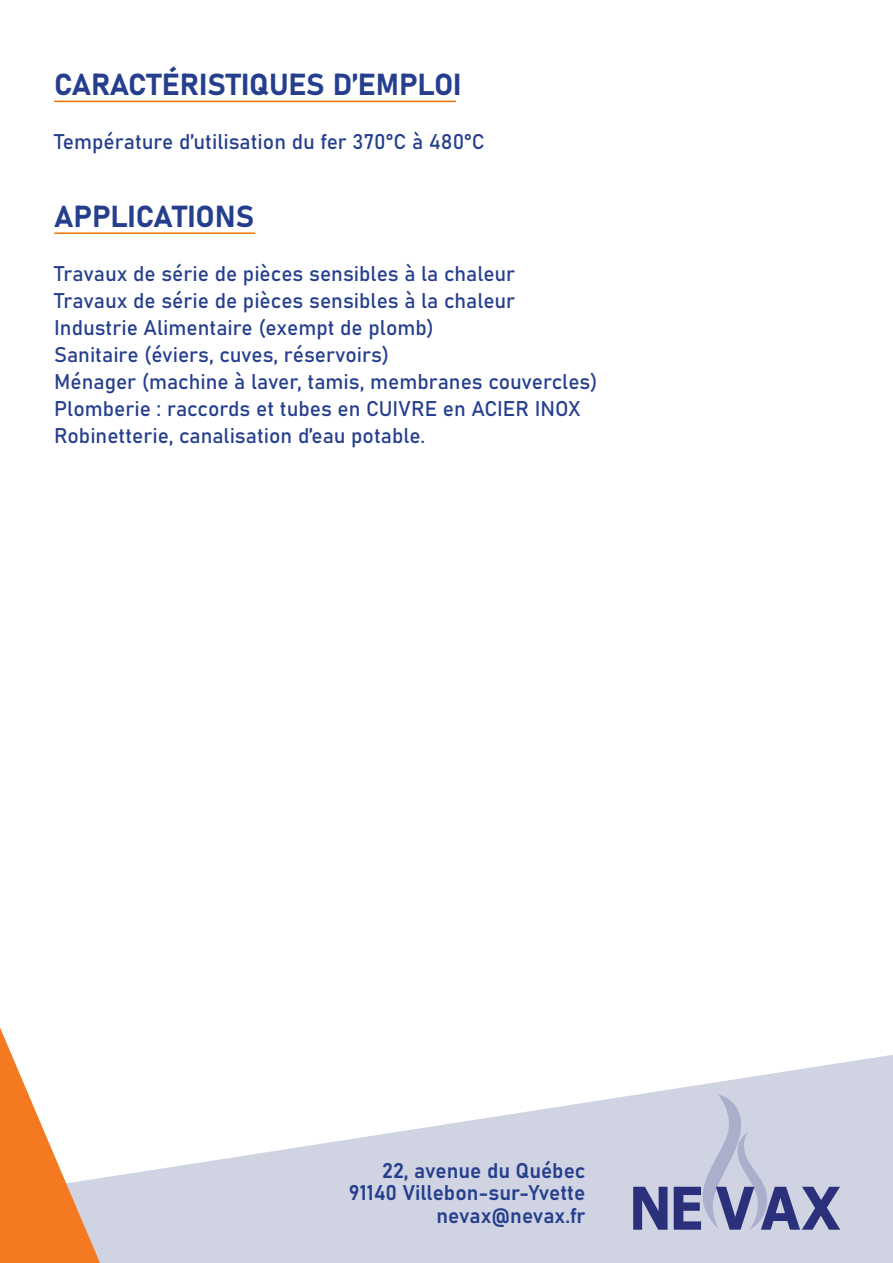
<style>
.page{position:relative;width:893px;height:1263px;background:#fff}
.page>*{position:absolute;margin:0;border:0;box-sizing:border-box;transform-origin:0 0}
.t1{font:700 59.1px "Verdana";color:#2b307b;scale:.88 1}
.t2{font:30px "Bahnschrift";color:#253f8e}
.t3{font:21px "Bahnschrift";color:#253f8e}
</style>
<div class="page">
<svg style="left:100px;top:1055px;width:793px;height:208px;fill:#cfd3e2"></svg>
<svg style="left:0;top:1027px;width:100px;height:236px"></svg>
<hr style="left:54px;top:101px;width:402px;height:1px;background:#ee7202">
<hr style="left:54px;top:232px;width:201px;height:2px;background:#ee7202">
<svg style="left:703px;top:1094px;width:64px;height:135px;background:#c5c9db"></svg>
<p class="t2" style="left:54px;top:62px;width:409px">CARACTÉRISTIQUES D’EMPLOI</p>
<p class="t3" style="left:54px;top:126px;width:432px">Température d’utilisation du fer 370°C à 480°C</p>
<p class="t2" style="left:54px;top:194px;width:201px">APPLICATIONS</p>
<p class="t3" style="left:54px;top:258px;width:462px">Travaux de série de pièces sensibles à la chaleur</p>
<p class="t3" style="left:54px;top:285px;width:462px">Travaux de série de pièces sensibles à la chaleur</p>
<p class="t3" style="left:54px;top:312px;width:381px">Industrie Alimentaire (exempt de plomb)</p>
<p class="t3" style="left:54px;top:339px;width:336px">Sanitaire (éviers, cuves, réservoirs)</p>
<p class="t3" style="left:54px;top:366px;width:545px">Ménager (machine à laver, tamis, membranes couvercles)</p>
<p class="t3" style="left:54px;top:393px;width:528px">Plomberie : raccords et tubes en CUIVRE en ACIER INOX</p>
<p class="t3" style="left:54px;top:420px;width:372px">Robinetterie, canalisation d’eau potable.</p>
<p class="t3" style="left:382px;top:1154px;width:205px">22, avenue du Québec</p>
<p class="t3" style="left:349px;top:1177px;width:238px">91140 Villebon-sur-Yvette</p>
<p class="t3" style="left:436px;top:1199px;width:150px">nevax@nevax.fr</p>
<p class="t1" style="left:628px;top:1166px;width:243px">NE VAX</p>
</div>
